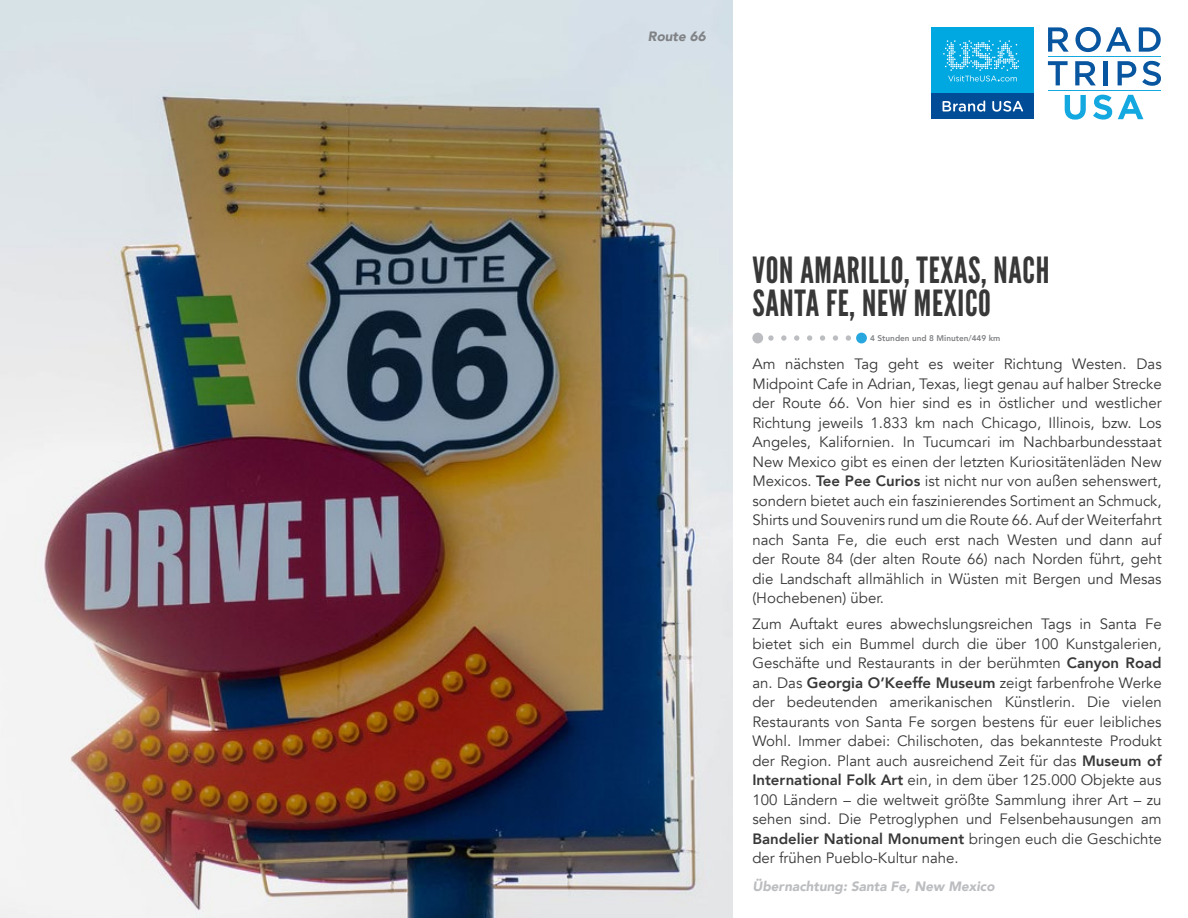
<style>
.page{position:relative;width:1188px;height:918px;background:#fff}
.page>*{position:absolute;margin:0;border:0;box-sizing:border-box;transform-origin:0 0}
.t1{font:36px/33px "League Gothic";letter-spacing:.02em;color:#383839}
.t2{font:15px/19.5px "Avenir";color:#383839;text-align:justify}
.t3{font:italic 900 13.5px "Avenir";color:#bcbdc0}
.t4{font:italic 900 13.5px "Avenir";color:#808285}
.t5{font:800 8.25px "Avenir";color:#808285}
.s1{font-weight:800}
</style>
<div class="page">
<img style="left:1px;top:0;width:732px;height:918px">
<svg style="left:768px;top:335px;width:89px;height:6px"></svg>
<div style="left:752px;top:333px;width:11px;height:10px;background:#bcbdc0;border-radius:50%"></div>
<div style="left:856px;top:333px;width:11px;height:10px;background:#28a7df;border-radius:50%"></div>
<div style="left:932px;top:27px;width:102px;height:92px;background:#00a8e2"></div>
<div style="left:932px;top:93px;width:102px;height:26px;background:#004c97"></div>
<svg style="left:943px;top:101px;width:42px;height:11px"></svg>
<svg style="left:992px;top:101px;width:31px;height:11px"></svg>
<svg style="left:943px;top:40px;width:76px;height:41px"></svg>
<svg style="left:1048px;top:27px;width:21px;height:25px"></svg>
<svg style="left:1075px;top:27px;width:56px;height:25px"></svg>
<svg style="left:1139px;top:27px;width:22px;height:25px"></svg>
<svg style="left:1048px;top:61px;width:20px;height:24px"></svg>
<svg style="left:1075px;top:61px;width:21px;height:24px"></svg>
<hr style="left:1104px;top:61px;width:4px;height:24px;background:#0855a0">
<svg style="left:1118px;top:61px;width:18px;height:24px"></svg>
<svg style="left:1142px;top:61px;width:19px;height:25px"></svg>
<svg style="left:1065px;top:95px;width:21px;height:25px"></svg>
<svg style="left:1093px;top:95px;width:19px;height:25px"></svg>
<svg style="left:1118px;top:95px;width:25px;height:24px"></svg>
<hr style="left:1048px;top:90px;width:113px;height:1px;background:#13a8e0">
<hr style="left:1048px;top:56px;width:113px;height:1px;background:#13a8e0">
<p class="t4" style="left:648px;top:25px;width:59px">Route 66</p>
<p class="t1" style="left:752px;top:254px;width:299px">VON AMARILLO, TEXAS, NACH<br>SANTA FE, NEW MEXICO</p>
<p class="t2" style="left:752px;top:354px;width:411px">Am nächsten Tag geht es weiter Richtung Westen. Das Midpoint Cafe in Adrian, Texas, liegt genau auf halber Strecke der Route 66. Von hier sind es in östlicher und westlicher Richtung jeweils 1.833 km nach Chicago, Illinois, bzw. Los Angeles, Kalifornien. In Tucumcari im Nachbarbundesstaat New Mexico gibt es einen der letzten Kuriositätenläden New Mexicos. <span class="s1">Tee Pee Curios</span> ist nicht nur von außen sehenswert, sondern bietet auch ein faszinierendes Sortiment an Schmuck, Shirts und Souvenirs rund um die Route 66. Auf der Weiterfahrt nach Santa Fe, die euch erst nach Westen und dann auf der Route 84 (der alten Route 66) nach Norden führt, geht die Landschaft allmählich in Wüsten mit Bergen und Mesas (Hochebenen) über.</p>
<p class="t2" style="left:752px;top:615px;width:411px">Zum Auftakt eures abwechslungsreichen Tags in Santa Fe bietet sich ein Bummel durch die über 100 Kunstgalerien, Geschäfte und Restaurants in der berühmten <span class="s1">Canyon Road </span>an. Das <span class="s1">Georgia O’Keeffe Museum</span> zeigt farbenfrohe Werke der bedeutenden amerikanischen Künstlerin. Die vielen Restaurants von Santa Fe sorgen bestens für euer leibliches Wohl. Immer dabei: Chilischoten, das bekannteste Produkt der Region. Plant auch ausreichend Zeit für das <span class="s1">Museum of International Folk Art</span> ein, in dem über 125.000 Objekte aus 100 Ländern – die weltweit größte Sammlung ihrer Art – zu sehen sind. Die Petroglyphen und Felsenbehausungen am <span class="s1">Bandelier National Monument</span> bringen euch die Geschichte der frühen Pueblo-Kultur nahe.</p>
<p class="t3" style="left:752px;top:875px;width:244px">Übernachtung: Santa Fe, New Mexico</p>
<p class="t5" style="left:870px;top:332px;width:132px">4 Stunden und 8 Minuten/449 km</p>
</div>
